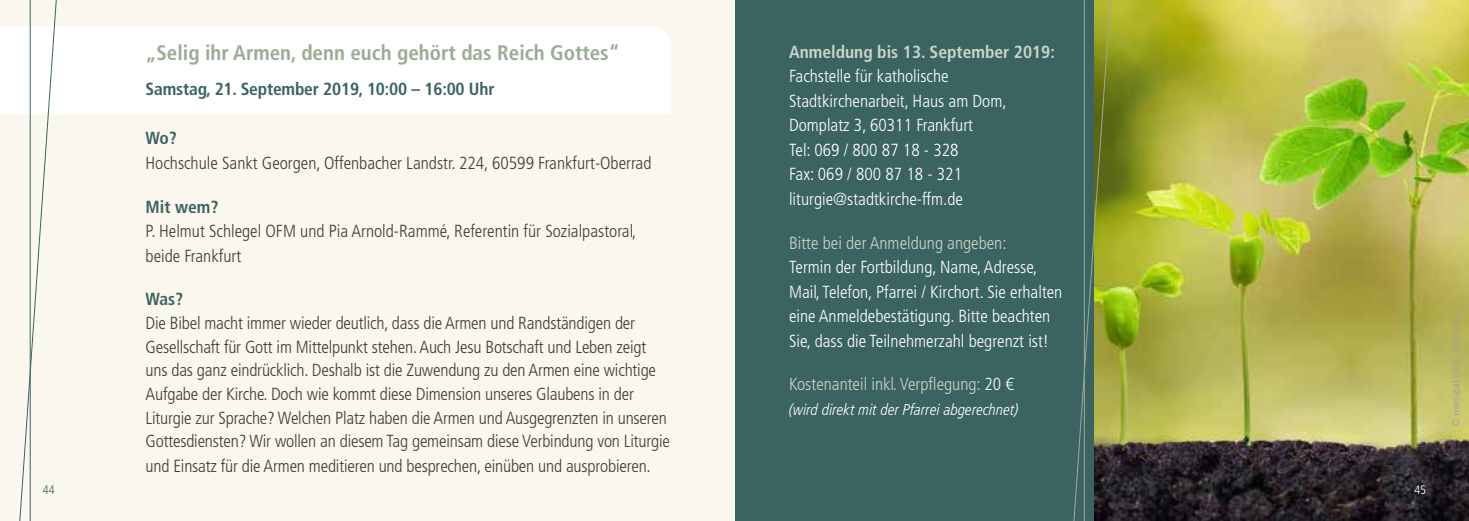
<style>
.page{position:relative;width:1469px;height:521px;background:#fff}
.page>*{position:absolute;margin:0;border:0;box-sizing:border-box;transform-origin:0 0}
.t1{font:700 condensed 21px "Frutiger LT Pro";color:#99ad93}
.t2{font:300 condensed 17.5px/23.8px "Frutiger LT Pro";letter-spacing:-.01em;color:#3c3c3b}
.t3{font:300 condensed 17.5px/24.5px "Frutiger LT Pro";color:#fff}
.t4{font:300 condensed 17.5px "Frutiger LT Pro";color:#cbd4c7}
.t5{font:700 condensed 17.5px "Frutiger LT Pro";letter-spacing:-.01em;color:#3b6362}
.t6{font:700 condensed 17.5px "Frutiger LT Pro";color:#cbd4c7}
.t7{font:italic 300 condensed 15.75px "Frutiger LT Pro";color:#fff}
.t8{font:300 condensed 12.25px "Frutiger LT Pro";color:#3b6362}
.t9{font:300 condensed 12.25px "Frutiger LT Pro";color:#fff}
.t10{font:300 condensed 10.5px "Frutiger LT Pro";color:#9d9d9c}
.s1{color:#fff}
</style>
<div class="page">
<img style="left:1112px;top:0;width:356px;height:521px">
<div style="left:734px;top:0;width:360px;height:521px;background:#3b6362"></div>
<div style="left:0;top:0;width:734px;height:521px;background:#faf7ee"></div>
<div style="left:0;top:26px;width:671px;height:88px;background:#fff"></div>
<svg style="left:17px;top:0;width:42px;height:521px"></svg>
<hr style="left:30px;top:0;width:1px;height:521px;background:#3b6362">
<svg style="left:1073px;top:0;width:39px;height:521px"></svg>
<hr style="left:1083px;top:0;width:1px;height:521px;background:#99ad93">
<p class="t1" style="left:146px;top:41px;width:475px">„Selig ihr Armen, denn euch gehört das Reich Gottes“</p>
<p class="t5" style="left:146px;top:79px;width:350px">Samstag, 21. September 2019, 10:00 – 16:00 Uhr</p>
<p class="t5" style="left:146px;top:128px;width:33px">Wo?</p>
<p class="t2" style="left:146px;top:151px;width:507px">Hochschule Sankt Georgen, Offenbacher Landstr. 224, 60599 Frankfurt-Oberrad</p>
<p class="t5" style="left:146px;top:196px;width:74px">Mit wem?</p>
<p class="t2" style="left:146px;top:219px;width:492px;line-height:24.5px">P. Helmut Schlegel OFM und Pia Arnold-Rammé, Referentin für Sozialpastoral, beide Frankfurt</p>
<p class="t5" style="left:146px;top:289px;width:39px">Was?</p>
<p class="t2" style="left:146px;top:311px;width:526px">Die Bibel macht immer wieder deutlich, dass die Armen und Randständigen der Gesellschaft für Gott im Mittelpunkt stehen. Auch Jesu Botschaft und Leben zeigt uns das ganz eindrücklich. Deshalb ist die Zuwendung zu den Armen eine wichtige Aufgabe der Kirche. Doch wie kommt diese Dimension unseres Glaubens in der Liturgie zur Sprache? Welchen Platz haben die Armen und Ausgegrenzten in unseren Gottesdiensten? Wir wollen an diesem Tag gemeinsam diese Verbindung von Liturgie und Einsatz für die Armen meditieren und besprechen, einüben und ausprobieren.</p>
<p class="t6" style="left:789px;top:41px;width:267px">Anmeldung bis 13. September 2019:</p>
<p class="t3" style="left:789px;top:64px;width:219px">Fachstelle für katholische<br>Stadtkirchenarbeit, Haus am Dom,<br>Domplatz 3, 60311 Frankfurt<br>Tel: 069 / 800 87 18 - 328<br>Fax: 069 / 800 87 18 - 321 liturgie@stadtkirche-ffm.de</p>
<p class="t4" style="left:789px;top:232px;width:219px">Bitte bei der Anmeldung angeben:</p>
<p class="t3" style="left:789px;top:255px;width:275px">Termin der Fortbildung, Name, Adresse, Mail, Telefon, Pfarrei / Kirchort. Sie erhalten eine Anmeldebestätigung. Bitte beachten Sie, dass die Teilnehmerzahl begrenzt ist!</p>
<p class="t4" style="left:789px;top:374px;width:226px">Kostenanteil inkl. Verpflegung: <span class="s1">20 €</span></p>
<p class="t7" style="left:789px;top:400px;width:231px">(wird direkt mit der Pfarrei abgerechnet)</p>
<p class="t8" style="left:43px;top:483px;width:13px">44</p>
<p class="t9" style="left:1414px;top:483px;width:13px">45</p>
<p class="t10" style="left:1449px;top:427px;width:112px;rotate:-90deg">© weerapat1003 - fotolia.de</p>
</div>
